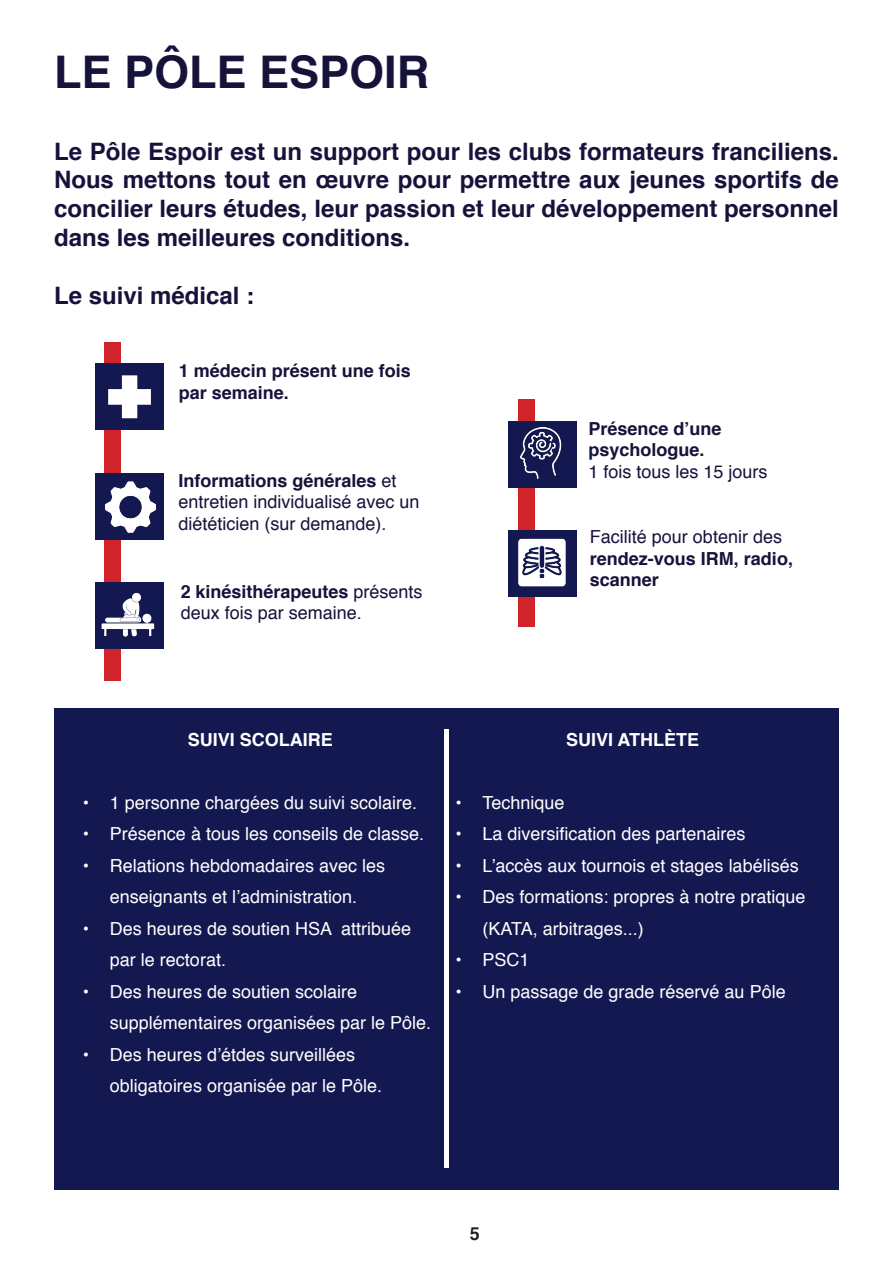
<style>
.page{position:relative;width:893px;height:1263px;background:#fff}
.page>*{position:absolute;margin:0;border:0;box-sizing:border-box;transform-origin:0 0}
.t1{font:700 45px "Helvetica";color:#16133b}
.t2{font:700 24px/28.8px "Helvetica";color:#16133b;text-align:justify}
.t3{font:18px/31.5px "Helvetica";color:#fff}
.t4{font:18px/21.6px "Helvetica";color:#16133b}
.t5{font:700 18px/21.6px "Helvetica";color:#16133b}
.t6{font:700 18px "Helvetica";color:#fff}
.t7{font:700 18px "Helvetica";color:#231f20}
.s1{font-weight:700}
.s2{font-weight:400}
</style>
<div class="page">
<div style="left:104px;top:342px;width:17px;height:338px;background:#d1232a"></div>
<div style="left:518px;top:400px;width:17px;height:227px;background:#d1232a"></div>
<div style="left:508px;top:421px;width:68px;height:67px;background:#141851"></div>
<div style="left:508px;top:530px;width:68px;height:67px;background:#141851"></div>
<div style="left:96px;top:364px;width:68px;height:66px;background:#141851"></div>
<div style="left:96px;top:473px;width:68px;height:66px;background:#141851"></div>
<div style="left:96px;top:582px;width:68px;height:66px;background:#141851"></div>
<div style="left:54px;top:708px;width:785px;height:481px;background:#141851"></div>
<img style="left:518px;top:538px;width:48px;height:49px">
<img style="left:105px;top:482px;width:51px;height:51px">
<img style="left:520px;top:427px;width:42px;height:51px">
<img style="left:95px;top:588px;width:60px;height:51px">
<img style="left:95px;top:372px;width:56px;height:51px">
<div style="left:444px;top:729px;width:5px;height:438px;background:#fff"></div>
<p class="t1" style="left:54px;top:36px;width:377px">LE PÔLE ESPOIR</p>
<p class="t2" style="left:54px;top:137px;width:786px">Le Pôle Espoir est un support pour les clubs formateurs franciliens.<br>Nous mettons tout en œuvre pour permettre aux jeunes sportifs de concilier leurs études, leur passion et leur développement personnel dans les meilleures conditions.</p>
<p class="t2" style="left:54px;top:281px;width:202px">Le suivi médical :</p>
<p class="t5" style="left:179px;top:360px;width:234px">1 médecin présent une fois par semaine.</p>
<p class="t4" style="left:178px;top:470px;width:243px"><span class="s1">Informations générales</span> et entretien individualisé avec un diététicien (sur demande).</p>
<p class="t4" style="left:181px;top:581px;width:243px"><span class="s1">2 kinésithérapeutes</span> présents deux fois par semaine.</p>
<p class="t5" style="left:588px;top:418px;width:135px">Présence d’une psychologue.</p>
<p class="t4" style="left:588px;top:461px;width:181px">1 fois tous les 15 jours</p>
<p class="t5" style="left:590px;top:526px;width:205px"><span class="s2">Facilité pour obtenir des </span>rendez-vous IRM, radio, scanner</p>
<p class="t6" style="left:188px;top:725px;width:147px">SUIVI SCOLAIRE</p>
<p class="t3" style="left:83px;top:787px;width:336px">• 1 personne chargées du suivi scolaire.</p>
<p class="t3" style="left:83px;top:819px;width:343px">• Présence à tous les conseils de classe.</p>
<p class="t3" style="left:83px;top:850px;width:304px;text-align:center">• Relations hebdomadaires avec les enseignants et l’administration.</p>
<p class="t3" style="left:110px;top:913px;width:303px;text-indent:-27px">• Des heures de soutien HSA attribuée par le rectorat.</p>
<p class="t3" style="left:110px;top:976px;width:323px;text-indent:-27px">• Des heures de soutien scolaire supplémentaires organisées par le Pôle.</p>
<p class="t3" style="left:110px;top:1039px;width:274px;text-indent:-27px">• Des heures d’étdes surveillées obligatoires organisée par le Pôle.</p>
<p class="t6" style="left:566px;top:725px;width:135px">SUIVI ATHLÈTE</p>
<p class="t3" style="left:455px;top:787px;width:111px">• Technique</p>
<p class="t3" style="left:455px;top:819px;width:292px">• La diversification des partenaires</p>
<p class="t3" style="left:455px;top:850px;width:345px">• L’accès aux tournois et stages labélisés</p>
<p class="t3" style="left:482px;top:882px;width:325px;text-indent:-27px">• Des formations: propres à notre pratique (KATA, arbitrages...)</p>
<p class="t3" style="left:455px;top:945px;width:76px">• PSC1</p>
<p class="t3" style="left:455px;top:976px;width:332px">• Un passage de grade réservé au Pôle</p>
<p class="t7" style="left:470px;top:1219px;width:12px">5</p>
</div>
